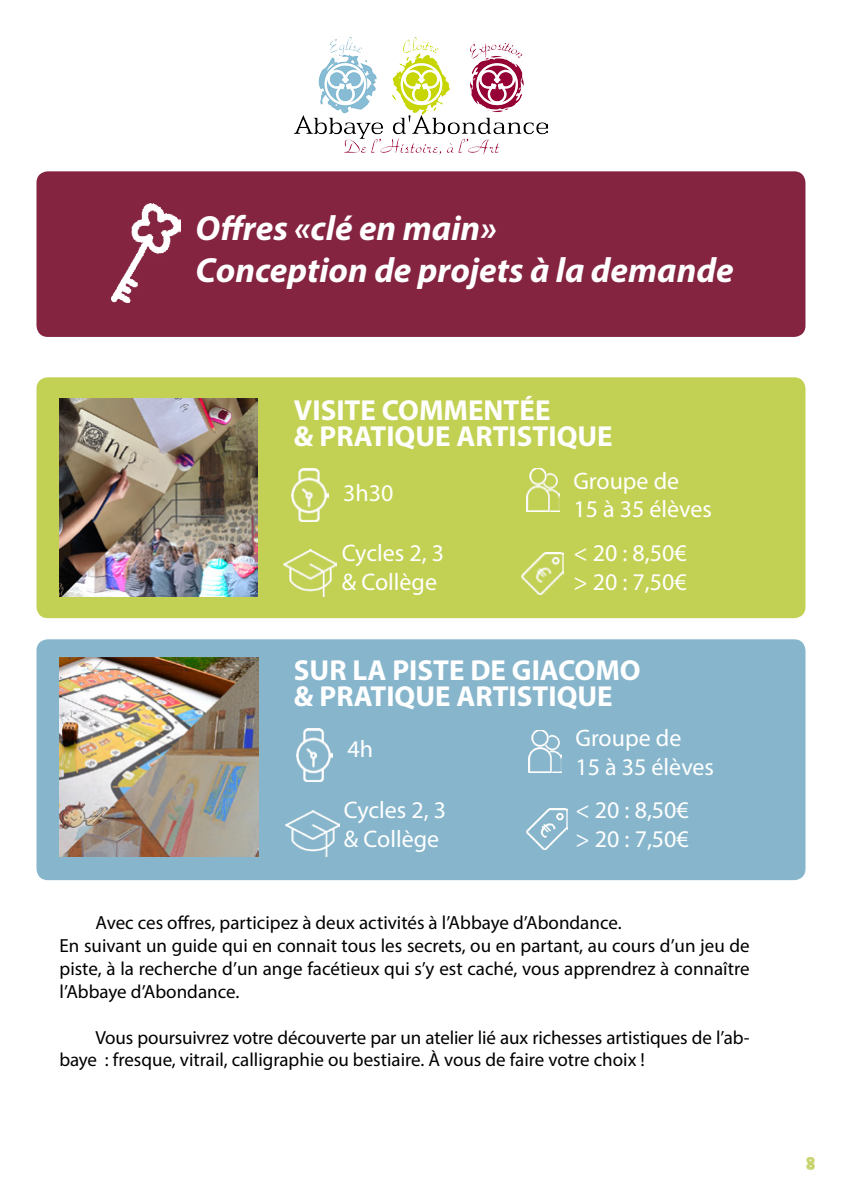
<style>
.page{position:relative;width:842px;height:1191px;background:#fff}
.page>*{position:absolute;margin:0;border:0;box-sizing:border-box;transform-origin:0 0}
.t1{font:italic 700 35px/42px "Myriad Pro";color:#fff}
.t2{font:700 29px/26px "Myriad Pro";color:#fff}
.t3{font:24px/28.8px "Myriad Pro";color:#fff}
.t4{font:20px "BEACHWORKS Regular";color:#c5d267}
.t5{font:19px/22.8px "Myriad Pro";color:#000}
</style>
<div class="page">
<div style="left:36px;top:171px;width:769px;height:166px;background:#842441;border-radius:11px"></div>
<div style="left:36px;top:377px;width:769px;height:241px;background:#c2d153;border-radius:11px"></div>
<div style="left:36px;top:639px;width:769px;height:241px;background:#87b6cc;border-radius:11px"></div>
<img style="left:292px;top:468px;width:37px;height:53px">
<img style="left:296px;top:729px;width:37px;height:52px">
<img style="left:526px;top:468px;width:34px;height:43px">
<img style="left:528px;top:730px;width:34px;height:43px">
<img style="left:284px;top:549px;width:53px;height:47px">
<img style="left:286px;top:810px;width:53px;height:47px">
<img style="left:522px;top:552px;width:42px;height:42px">
<img style="left:526px;top:808px;width:42px;height:42px">
<img style="left:294px;top:37px;width:254px;height:118px">
<img style="left:111px;top:203px;width:69px;height:100px">
<img style="left:60px;top:398px;width:197px;height:198px">
<img style="left:60px;top:658px;width:198px;height:199px">
<h1 class="t1" style="left:196px;top:206px;width:539px">Offres «clé en main»<br>Conception de projets à la demande</h1>
<h2 class="t2" style="left:294px;top:396px;width:320px">VISITE COMMENTÉE<br>&amp; PRATIQUE ARTISTIQUE</h2>
<p class="t3" style="left:343px;top:478px;width:52px">3h30</p>
<p class="t3" style="left:342px;top:538px;width:104px">Cycles 2, 3 &amp; Collège</p>
<p class="t3" style="left:573px;top:466px;width:140px">Groupe de<br>15 à 35 élèves</p>
<p class="t3" style="left:573px;top:538px;width:115px">&lt; 20 : 8,50€ &gt; 20 : 7,50€</p>
<h2 class="t2" style="left:294px;top:656px;width:348px">SUR LA PISTE DE GIACOMO &amp; PRATIQUE ARTISTIQUE</h2>
<p class="t3" style="left:347px;top:734px;width:27px">4h</p>
<p class="t3" style="left:344px;top:795px;width:104px">Cycles 2, 3 &amp; Collège</p>
<p class="t3" style="left:575px;top:723px;width:140px">Groupe de<br>15 à 35 élèves</p>
<p class="t3" style="left:575px;top:795px;width:115px">&lt; 20 : 8,50€ &gt; 20 : 7,50€</p>
<p class="t5" style="left:60px;top:911px;width:692px;text-indent:36px">Avec ces offres, participez à deux activités à l’Abbaye d’Abondance.<br>En suivant un guide qui en connait tous les secrets, ou en partant, au cours d’un jeu de piste, à la recherche d’un ange facétieux qui s’y est caché, vous apprendrez à connaître l’Abbaye d’Abondance.</p>
<p class="t5" style="left:60px;top:1025px;width:692px;text-indent:36px">Vous poursuivrez votre découverte par un atelier lié aux richesses artistiques de l’ab&shy;baye : fresque, vitrail, calligraphie ou bestiaire. À vous de faire votre choix !</p>
<p class="t4" style="left:806px;top:1151px;width:11px">8</p>
</div>
